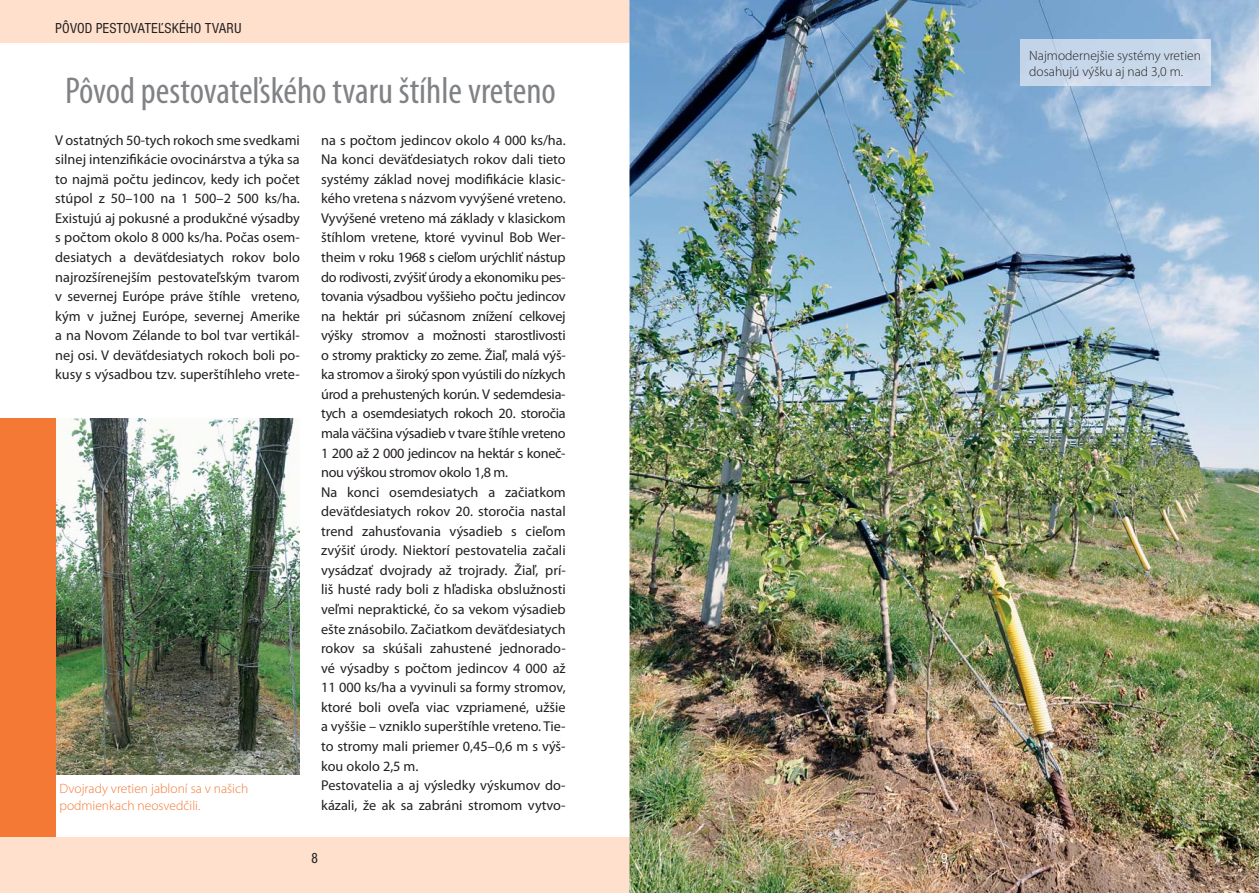
<style>
.page{position:relative;width:1259px;height:893px;background:#fff}
.page>*{position:absolute;margin:0;border:0;box-sizing:border-box;transform-origin:0 0}
.t1{font:condensed 37.5px "Myriad Pro";color:#808285}
.t2{font:condensed 15px "Nimbus San DEE";color:#231f20}
.t3{font:condensed 15px "Nimbus San DEE";color:#fff}
.t4{font:14.25px/19.5px "Myriad Pro";color:#231f20;text-align:justify}
.t5{font:300 13.5px/16.5px "Myriad Pro";color:#f47934}
.t6{font:300 13.5px/15.8px "Myriad Pro";color:#231f20}
</style>
<div class="page">
<div style="left:0;top:0;width:629px;height:43px;background:#fee0cc"></div>
<div style="left:0;top:838px;width:629px;height:55px;background:#fee0cc"></div>
<img style="left:629px;top:0;width:630px;height:893px">
<img style="left:55px;top:418px;width:245px;height:357px">
<div style="left:0;top:418px;width:55px;height:419px;background:#f47934"></div>
<img style="left:1020px;top:39px;width:190px;height:47px">
<p class="t2" style="left:55px;top:22px;width:188px">PÔVOD PESTOVATEĽSKÉHO TVARU</p>
<h1 class="t1" style="left:65px;top:76px;width:492px">Pôvod pestovateľského tvaru štíhle vreteno</h1>
<p class="t4" style="left:55px;top:132px;width:246px">V ostatných 50-tych rokoch sme svedkami silnej intenzifikácie ovocinárstva a týka sa to najmä počtu jedincov, kedy ich počet stúpol z 50–100 na 1 500–2 500 ks/ha.<br>Existujú aj pokusné a produkčné výsadby s počtom okolo 8 000 ks/ha. Počas osem&shy;desiatych a deväťdesiatych rokov bolo najrozšírenejším pestovateľským tvarom v severnej Európe práve štíhle vreteno, kým v južnej Európe, severnej Amerike a na Novom Zélande to bol tvar vertikál&shy;nej osi. V deväťdesiatych rokoch boli po&shy;kusy s výsadbou tzv. superštíhleho vrete-</p>
<p class="t4" style="left:321px;top:132px;width:246px;text-align:left">na s počtom jedincov okolo 4 000 ks/ha.<br>Na konci deväťdesiatych rokov dali tieto systémy základ novej modifikácie klasic&shy;kého vretena s názvom vyvýšené vreteno.<br>Vyvýšené vreteno má základy v klasickom štíhlom vretene, ktoré vyvinul Bob Wer&shy;theim v roku 1968 s cieľom urýchliť nástup do rodivosti, zvýšiť úrody a ekonomiku pes&shy;tovania výsadbou vyššieho počtu jedincov na hektár pri súčasnom znížení celkovej výšky stromov a možnosti starostlivosti o stromy prakticky zo zeme. Žiaľ, malá výš&shy;ka stromov a široký spon vyústili do nízkych úrod a prehustených korún. V sedemdesia&shy;tych a osemdesiatych rokoch 20. storočia mala väčšina výsadieb v tvare štíhle vreteno 1 200 až 2 000 jedincov na hektár s koneč&shy;nou výškou stromov okolo 1,8 m.<br>Na konci osemdesiatych a začiatkom deväťdesiatych rokov 20. storočia nastal trend zahusťovania výsadieb s cieľom zvýšiť úrody. Niektorí pestovatelia začali vysádzať dvojrady až trojrady. Žiaľ, prí&shy;liš husté rady boli z hľadiska obslužnosti veľmi nepraktické, čo sa vekom výsadieb ešte znásobilo. Začiatkom deväťdesiatych rokov sa skúšali zahustené jednorado&shy;vé výsadby s počtom jedincov 4 000 až 11 000 ks/ha a vyvinuli sa formy stromov, ktoré boli oveľa viac vzpriamené, užšie a vyššie – vzniklo superštíhle vreteno. Tie&shy;to stromy mali priemer 0,45–0,6 m s výš&shy;kou okolo 2,5 m.<br>Pestovatelia a aj výsledky výskumov do&shy;kázali, že ak sa zabráni stromom vytvo-</p>
<p class="t5" style="left:60px;top:782px;width:190px">Dvojrady vretien jabloní sa v našich podmienkach neosvedčili.</p>
<p class="t2" style="left:311px;top:852px;width:9px">8</p>
<p class="t3" style="left:940px;top:852px;width:9px">9</p>
<p class="t6" style="left:1029px;top:49px;width:173px">Najmodernejšie systémy vretien dosahujú výšku aj nad 3,0 m.</p>
</div>
